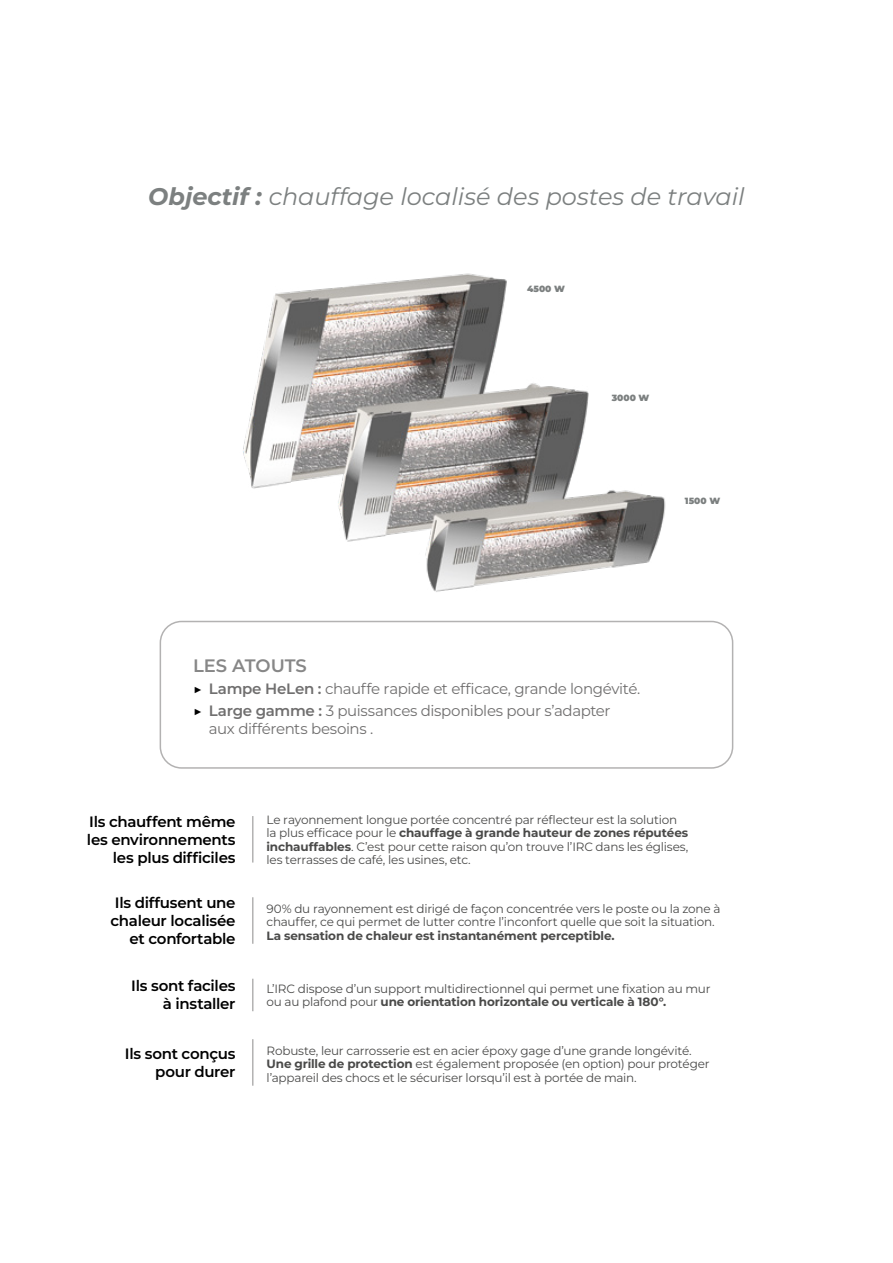
<style>
.page{position:relative;width:893px;height:1263px;background:#fff}
.page>*{position:absolute;margin:0;border:0;box-sizing:border-box;transform-origin:0 0}
.t1{font:italic 24px "Montserrat";color:#7c8080}
.t2{font:600 18px "Montserrat";letter-spacing:-.005em;color:#878787}
.t3{font:600 15px/18px "Montserrat";letter-spacing:-.02em;color:#000;text-align:right}
.t4{font:15px/22.2px "Montserrat";letter-spacing:-.025em;color:#706f6f}
.t5{font:12px/13.5px "Montserrat";letter-spacing:-.015em;color:#4a4a49}
.t6{font:700 12px "Montserrat";letter-spacing:-.01em;color:#4a4a49}
.t7{font:900 9px "Montserrat";color:#7c8080}
.s1{font-weight:700}
.s2{font-weight:600;color:#000}
.s3{font-weight:600}
</style>
<div class="page">
<img style="left:243px;top:273px;width:423px;height:319px">
<div style="left:160px;top:621px;width:573px;height:148px;border:2px solid #b3b2b2;border-radius:21px"></div>
<hr style="left:252px;top:816px;width:2px;height:46px;background:#b3b2b2">
<hr style="left:252px;top:1039px;width:2px;height:47px;background:#b3b2b2">
<hr style="left:252px;top:897px;width:2px;height:47px;background:#b3b2b2">
<hr style="left:252px;top:979px;width:2px;height:32px;background:#b3b2b2">
<h1 class="t1" style="left:148px;top:181px;width:598px"><span class="s1">Objectif :</span> chauffage localisé des postes de travail</h1>
<p class="t7" style="left:527px;top:283px;width:39px">4500 W</p>
<p class="t7" style="left:612px;top:392px;width:39px">3000 W</p>
<p class="t7" style="left:685px;top:495px;width:37px">1500 W</p>
<h2 class="t2" style="left:193px;top:653px;width:115px">LES ATOUTS</h2>
<p class="t4" style="left:193px;top:677px;width:449px"><span class="s2">▶</span> <span class="s3">Lampe HeLen :</span> chauffe rapide et efficace, grande longévité. <span class="s2">▶</span> <span class="s3">Large gamme :</span> 3 puissances disponibles pour s’adapter</p>
<p class="t4" style="left:209px;top:717px;width:166px">aux différents besoins .</p>
<p class="t3" style="left:87px;top:812px;width:150px">Ils chauffent même les environnements les plus difficiles</p>
<p class="t5" style="left:266px;top:812px;width:423px">Le rayonnement longue portée concentré par réflecteur est la solution la plus efficace pour le <span class="s1">chauffage à grande hauteur de zones réputées inchauffables</span>. C’est pour cette raison qu’on trouve l’IRC dans les églises, les terrasses de café, les usines, etc.</p>
<p class="t3" style="left:111px;top:893px;width:127px">Ils diffusent une chaleur localisée et confortable</p>
<p class="t5" style="left:266px;top:901px;width:455px">90% du rayonnement est dirigé de façon concentrée vers le poste ou la zone à chauffer, ce qui permet de lutter contre l’inconfort quelle que soit la situation.</p>
<p class="t6" style="left:266px;top:927px;width:350px">La sensation de chaleur est instantanément perceptible.</p>
<p class="t3" style="left:131px;top:976px;width:106px">Ils sont faciles à installer</p>
<p class="t5" style="left:266px;top:981px;width:445px">L’IRC dispose d’un support multidirectionnel qui permet une fixation au mur ou au plafond pour <span class="s1">une orientation horizontale ou verticale à 180°.</span></p>
<p class="t3" style="left:125px;top:1044px;width:112px">Ils sont conçus pour durer</p>
<p class="t5" style="left:266px;top:1043px;width:445px">Robuste, leur carrosserie est en acier époxy gage d’une grande longévité.<br><span class="s1">Une grille de protection</span> est également proposée (en option) pour protéger l’appareil des chocs et le sécuriser lorsqu’il est à portée de main.</p>
</div>
